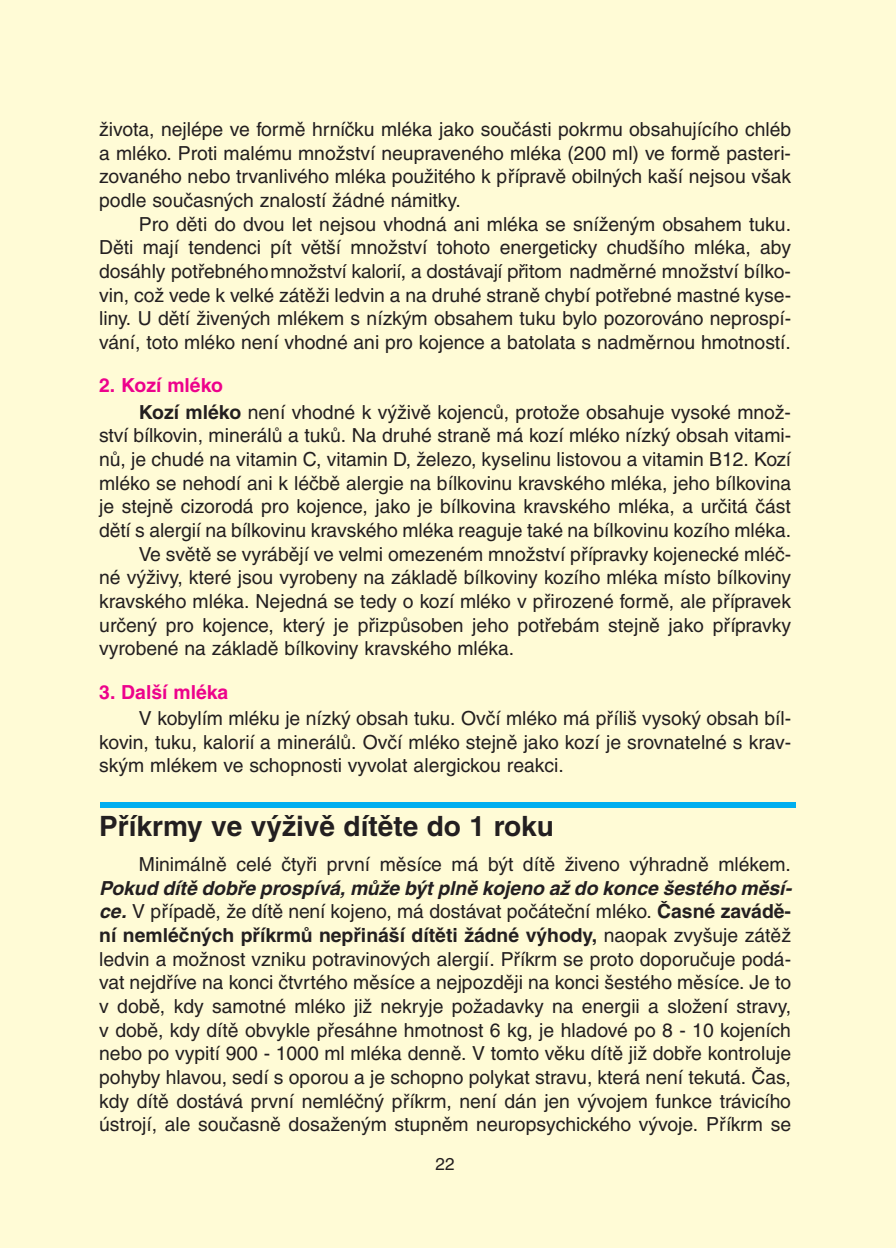
<style>
.page{position:relative;width:896px;height:1248px;background:#fff}
.page>*{position:absolute;margin:0;border:0;box-sizing:border-box;transform-origin:0 0}
.t1{font:700 28px "Helvetica CE";color:#231f20}
.t2{font:19.4px/23.6px "Helvetica CE";color:#231f20;text-align:justify}
.t3{font:19.4px "Helvetica Neue CE";letter-spacing:-.01em;color:#231f20}
.t4{font:700 19.4px "Helvetica CE";color:#ed028c}
.t5{font:17.2px "Helvetica CE";color:#231f20}
.s1{font-weight:700;color:#ed028c}
.s2{font-weight:700}
.s3{font-weight:700;font-style:italic}
</style>
<div class="page">
<div style="left:0;top:0;width:896px;height:1247px;background:#fffbd6"></div>
<div style="left:100px;top:801px;width:695px;height:6px;background:#00aeef"></div>
<p class="t2" style="left:99px;top:119px;width:693px">života, nejlépe ve formě hrníčku mléka jako součásti pokrmu obsahujícího chléb a mléko. Proti malému množství neupraveného mléka (200 ml) ve formě pasteri&shy;zovaného nebo trvanlivého mléka použitého k přípravě obilných kaší nejsou však podle současných znalostí žádné námitky.</p>
<p class="t2" style="left:99px;top:213px;width:693px;text-indent:40px">Pro děti do dvou let nejsou vhodná ani mléka se sníženým obsahem tuku.<br>Děti mají tendenci pít větší množství tohoto energeticky chudšího mléka, aby dosáhly potřebného množství kalorií</p>
<p class="t2" style="left:99px;top:261px;width:693px;text-indent:411px">přitom nadměrné množství bílko&shy;vin, což vede k velké zátěži ledvin a na druhé straně chybí potřebné mastné kyse&shy;liny. U dětí živených mlékem s nízkým obsahem tuku bylo pozorováno neprospí&shy;vání, toto mléko není vhodné ani pro kojence a batolata s nadměrnou hmotností.</p>
<p class="t2" style="left:139px;top:373px;width:653px;line-height:26.4px;text-indent:-40px"><span class="s1">2. Kozí mléko<br></span><span class="s2">Kozí mléko</span> není vhodné k výživě kojenců, protože obsahuje vysoké množ-</p>
<p class="t2" style="left:99px;top:425px;width:693px">ství bílkovin, minerálů a tuků. Na druhé straně má kozí mléko nízký obsah vitami-</p>
<p class="t2" style="left:99px;top:449px;width:693px">nů, je chudé na vitamin C, vitamin D, železo, kyselinu listovou a vitamin B12. Kozí</p>
<p class="t2" style="left:99px;top:472px;width:693px">mléko se nehodí ani k léčbě alergie na bílkovinu kravského mléka, jeho bílkovina</p>
<p class="t2" style="left:99px;top:496px;width:693px">je stejně cizorodá pro kojence, jako je bílkovina kravského mléka, a určitá část</p>
<p class="t2" style="left:99px;top:520px;width:693px">dětí s alergií na bílkovinu kravského mléka reaguje také na bílkovinu kozího mléka.</p>
<p class="t2" style="left:139px;top:543px;width:654px">Ve světě se vyrábějí ve velmi omezeném množství přípravky kojenecké mléč-</p>
<p class="t2" style="left:99px;top:567px;width:693px">né výživy, které jsou vyrobeny na základě bílkoviny kozího mléka místo bílkoviny</p>
<p class="t2" style="left:99px;top:591px;width:693px">kravského mléka. Nejedná se tedy o kozí mléko v přirozené formě, ale přípravek</p>
<p class="t2" style="left:99px;top:614px;width:693px">určený pro kojence, který je přizpůsoben jeho potřebám stejně jako přípravky</p>
<p class="t2" style="left:99px;top:638px;width:416px">vyrobené na základě bílkoviny kravského mléka.</p>
<p class="t4" style="left:99px;top:684px;width:131px">3. Další mléka</p>
<p class="t2" style="left:99px;top:708px;width:693px;text-indent:40px">V kobylím mléku je nízký obsah tuku. Ovčí mléko má příliš vysoký obsah bíl&shy;kovin, tuku, kalorií a minerálů. Ovčí mléko stejně jako kozí je srovnatelné s krav&shy;ským mlékem ve schopnosti vyvolat alergickou reakci.</p>
<h1 class="t1" style="left:99px;top:815px;width:456px">Příkrmy ve výživě dítěte do 1 roku</h1>
<p class="t2" style="left:139px;top:854px;width:653px">Minimálně celé čtyři první měsíce má být dítě živeno výhradně mlékem.</p>
<p class="t2" style="left:99px;top:877px;width:694px"><span class="s3">Pokud dítě dobře prospívá, může být plně kojeno až do konce šestého měsí&shy;ce.</span> V případě, že dítě není kojeno, má dostávat počáteční mléko. <span class="s2">Časné zavádě&shy;ní nemléčných příkrmů nepřináší dítěti žádné výhody,</span> naopak zvyšuje zátěž ledvin a možnost vzniku potravinových alergií. Příkrm se proto doporučuje podá&shy;vat nejdříve na konci čtvrtého měsíce a nejpozději na konci šestého měsíce. Je to v době, kdy samotné mléko již nekryje požadavky na energii a složení stravy, v době, kdy dítě obvykle přesáhne hmotnost 6 kg, je hladové po 8 - 10 kojeních nebo po vypití 900 - 1000 ml mléka denně. V tomto věku dítě již dobře kontroluje pohyby hlavou, sedí s oporou a je schopno polykat stravu, která není tekutá. Čas, kdy dítě dostává první nemléčný příkrm, není dán jen vývojem funkce trávicího ústrojí, ale současně dosaženým stupněm neuropsychického vývoje. Příkrm se</p>
<p class="t5" style="left:435px;top:1157px;width:21px">22</p>
<p class="t3" style="left:270px;top:264px;width:293px">množství kalorií, a dostávají přitom</p>
</div>
